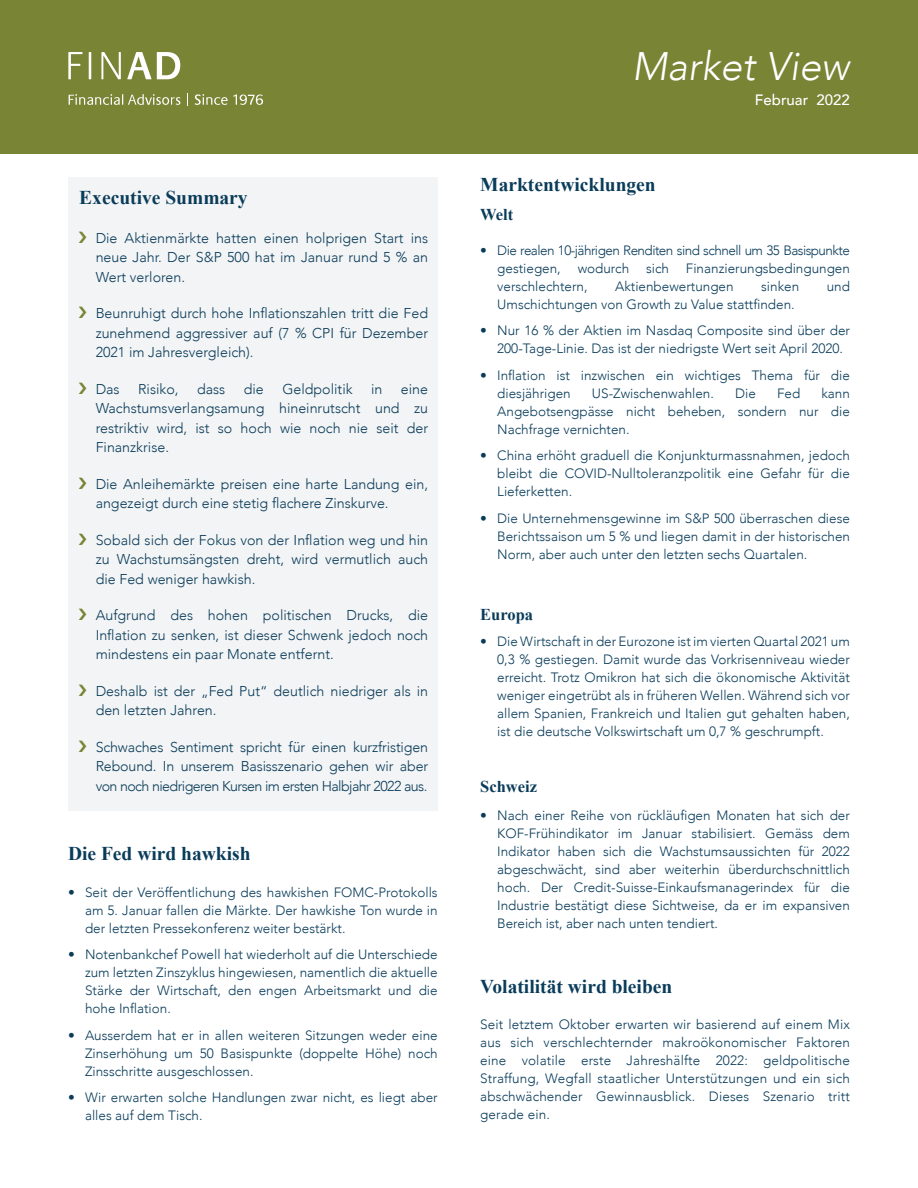
<style>
.page{position:relative;width:918px;height:1188px;background:#fff}
.page>*{position:absolute;margin:0;border:0;box-sizing:border-box;transform-origin:0 0}
.t1{font:italic 300 39.75px "Avenir";color:#fff}
.t2{font:700 19.5px "Times New Roman";color:#0a3c5a}
.t3{font:700 16.5px "Times New Roman";color:#0a3c5a}
.t4{font:500 15px "Avenir";color:#fff}
.t5{font:300 14.25px/19.5px "Avenir";color:#0a3c5a;text-align:justify}
.t6{font:300 13.5px/18px "Avenir";color:#0a3c5a;text-align:justify}
.s1{color:#798435}
</style>
<div class="page">
<div style="left:68px;top:177px;width:370px;height:634px;background:#f3f4f5"></div>
<div style="left:0;top:0;width:918px;height:153px;background:#798435"></div>
<svg style="left:69px;top:94px;width:112px;height:11px"></svg>
<svg style="left:187px;top:93px;width:1px;height:13px"></svg>
<svg style="left:195px;top:94px;width:68px;height:11px"></svg>
<hr style="left:89px;top:52px;width:2px;height:27px;background:#fff">
<svg style="left:68px;top:52px;width:14px;height:27px"></svg>
<svg style="left:101px;top:52px;width:20px;height:27px"></svg>
<svg style="left:127px;top:52px;width:53px;height:27px"></svg>
<h2 class="t2" style="left:79px;top:184px;width:170px">Executive Summary</h2>
<p class="t5" style="left:96px;top:228px;width:334px;text-indent:-17px"><span class="s1">❯</span> Die Aktienmärkte hatten einen holprigen Start ins neue Jahr. Der S&amp;P 500 hat im Januar rund 5 % an Wert verloren.</p>
<p class="t5" style="left:96px;top:304px;width:334px;text-indent:-17px"><span class="s1">❯</span> Beunruhigt durch hohe Inflationszahlen tritt die Fed zunehmend aggressiver auf (7 % CPI für Dezember 2021 im Jahresvergleich).</p>
<p class="t5" style="left:79px;top:379px;width:43px"><span class="s1">❯</span> Das</p>
<p class="t5" style="left:138px;top:379px;width:42px">Risiko,</p>
<p class="t5" style="left:197px;top:379px;width:30px">dass</p>
<p class="t5" style="left:244px;top:379px;width:22px">die</p>
<p class="t5" style="left:282px;top:379px;width:72px">Geldpolitik</p>
<p class="t5" style="left:371px;top:379px;width:13px">in</p>
<p class="t5" style="left:96px;top:379px;width:334px;text-indent:305px">eine Wachstumsverlangsamung hineinrutscht und zu restriktiv wird, ist so hoch wie noch nie seit der Finanzkrise.</p>
<p class="t5" style="left:96px;top:474px;width:334px;text-indent:-17px"><span class="s1">❯</span> Die Anleihemärkte preisen eine harte Landung ein, angezeigt durch eine stetig flachere Zinskurve.</p>
<p class="t5" style="left:96px;top:530px;width:334px;text-indent:-17px"><span class="s1">❯</span> Sobald sich der Fokus von der Inflation weg und hin zu Wachstumsängsten dreht, wird vermutlich auch die Fed weniger hawkish.</p>
<p class="t5" style="left:96px;top:606px;width:334px;text-indent:-17px"><span class="s1">❯</span> Aufgrund des hohen politischen Drucks, die Inflation zu senken, ist dieser Schwenk jedoch noch mindestens ein paar Monate entfernt.</p>
<p class="t5" style="left:96px;top:681px;width:334px;text-indent:-17px"><span class="s1">❯</span> Deshalb ist der „Fed Put“ deutlich niedriger als in den letzten Jahren.</p>
<p class="t5" style="left:96px;top:737px;width:334px;text-indent:-17px"><span class="s1">❯</span> Schwaches Sentiment spricht für einen kurzfristigen Rebound. In unserem Basisszenario gehen wir aber von noch niedrigeren Kursen im ersten Halbjahr 2022 aus.</p>
<h2 class="t2" style="left:68px;top:840px;width:184px">Die Fed wird hawkish</h2>
<p class="t6" style="left:85px;top:883px;width:354px;text-indent:-17px">• Seit der Veröffentlichung des hawkishen FOMC-Protokolls am 5. Januar fallen die Märkte. Der hawkishe Ton wurde in der letzten Pressekonferenz weiter bestärkt.</p>
<p class="t6" style="left:85px;top:946px;width:354px;text-indent:-17px">• Notenbankchef Powell hat wiederholt auf die Unterschiede zum letzten Zinszyklus hingewiesen, namentlich die aktuelle Stärke der Wirtschaft, den engen Arbeitsmarkt und die hohe Inflation.</p>
<p class="t6" style="left:85px;top:1026px;width:354px;text-indent:-17px">• Ausserdem hat er in allen weiteren Sitzungen weder eine Zinserhöhung um 50 Basispunkte (doppelte Höhe) noch Zinsschritte ausgeschlossen.</p>
<p class="t6" style="left:85px;top:1089px;width:354px;text-indent:-17px">• Wir erwarten solche Handlungen zwar nicht, es liegt aber alles auf dem Tisch.</p>
<h1 class="t1" style="left:632px;top:43px;width:219px">Market View</h1>
<h2 class="t2" style="left:480px;top:171px;width:177px">Marktentwicklungen</h2>
<p class="t3" style="left:480px;top:203px;width:34px">Welt</p>
<p class="t4" style="left:755px;top:87px;width:97px">Februar 2022</p>
<p class="t6" style="left:497px;top:241px;width:354px;text-indent:-17px">• Die realen 10-jährigen Renditen sind schnell um 35 Basispunkte gestiegen, wodurch sich Finanzierungsbedingungen verschlechtern,</p>
<p class="t6" style="left:615px;top:277px;width:120px">Aktienbewertungen</p>
<p class="t6" style="left:761px;top:277px;width:40px">sinken</p>
<p class="t6" style="left:827px;top:277px;width:25px">und</p>
<p class="t6" style="left:497px;top:295px;width:299px">Umschichtungen von Growth zu Value stattfinden.</p>
<p class="t6" style="left:497px;top:321px;width:354px;text-indent:-17px">• Nur 16 % der Aktien im Nasdaq Composite sind über der<br>200-Tage-Linie. Das ist der niedrigste Wert seit April 2020.</p>
<p class="t6" style="left:497px;top:366px;width:354px;text-indent:-17px">• Inflation ist inzwischen ein wichtiges Thema für die diesjährigen</p>
<p class="t6" style="left:497px;top:384px;width:354px;text-indent:324px">kann Angebotsengpässe nicht beheben, sondern nur die Nachfrage vernichten.</p>
<p class="t6" style="left:497px;top:446px;width:354px;text-indent:-17px">• China erhöht graduell die Konjunkturmassnahmen, jedoch bleibt die COVID-Nulltoleranzpolitik eine Gefahr für die Lieferketten.</p>
<p class="t6" style="left:497px;top:509px;width:354px;text-indent:-17px">• Die Unternehmensgewinne im S&amp;P 500 überraschen diese Berichtssaison um 5 % und liegen damit in der historischen Norm, aber auch unter den letzten sechs Quartalen.</p>
<p class="t6" style="left:592px;top:384px;width:124px">US-Zwischenwahlen.</p>
<p class="t6" style="left:735px;top:384px;width:22px">Die</p>
<p class="t6" style="left:777px;top:384px;width:25px">Fed</p>
<p class="t3" style="left:480px;top:603px;width:54px">Europa</p>
<p class="t6" style="left:497px;top:632px;width:354px;text-indent:-17px">• Die Wirtschaft in der Eurozone ist im vierten Quartal 2021 um 0,3 % gestiegen. Damit wurde das Vorkrisenniveau wieder erreicht. Trotz Omikron hat sich die ökonomische Aktivität weniger eingetrübt als in früheren Wellen. Während sich vor allem Spanien, Frankreich und Italien gut gehalten haben, ist die deutsche Volkswirtschaft um 0,7 % geschrumpft.</p>
<p class="t3" style="left:480px;top:775px;width:58px">Schweiz</p>
<p class="t6" style="left:497px;top:806px;width:354px;text-indent:-17px">• Nach einer Reihe von rückläufigen Monaten hat sich der KOF-Frühindikator im Januar stabilisiert. Gemäss dem Indikator haben sich die Wachstumsaussichten für 2022 abgeschwächt, sind aber weiterhin überdurchschnittlich hoch. Der Credit-Suisse-Einkaufsmanagerindex für die Industrie bestätigt diese Sichtweise, da er im expansiven Bereich ist, aber nach unten tendiert.</p>
<h2 class="t2" style="left:480px;top:973px;width:194px">Volatilität wird bleiben</h2>
<p class="t6" style="left:480px;top:1015px;width:371px">Seit letztem Oktober erwarten wir basierend auf einem Mix aus sich verschlechternder makroökonomischer Faktoren eine volatile erste Jahreshälfte 2022: geldpolitische Straffung, Wegfall staatlicher Unterstützungen und ein sich abschwächender Gewinnausblick. Dieses Szenario tritt gerade ein.</p>
</div>
